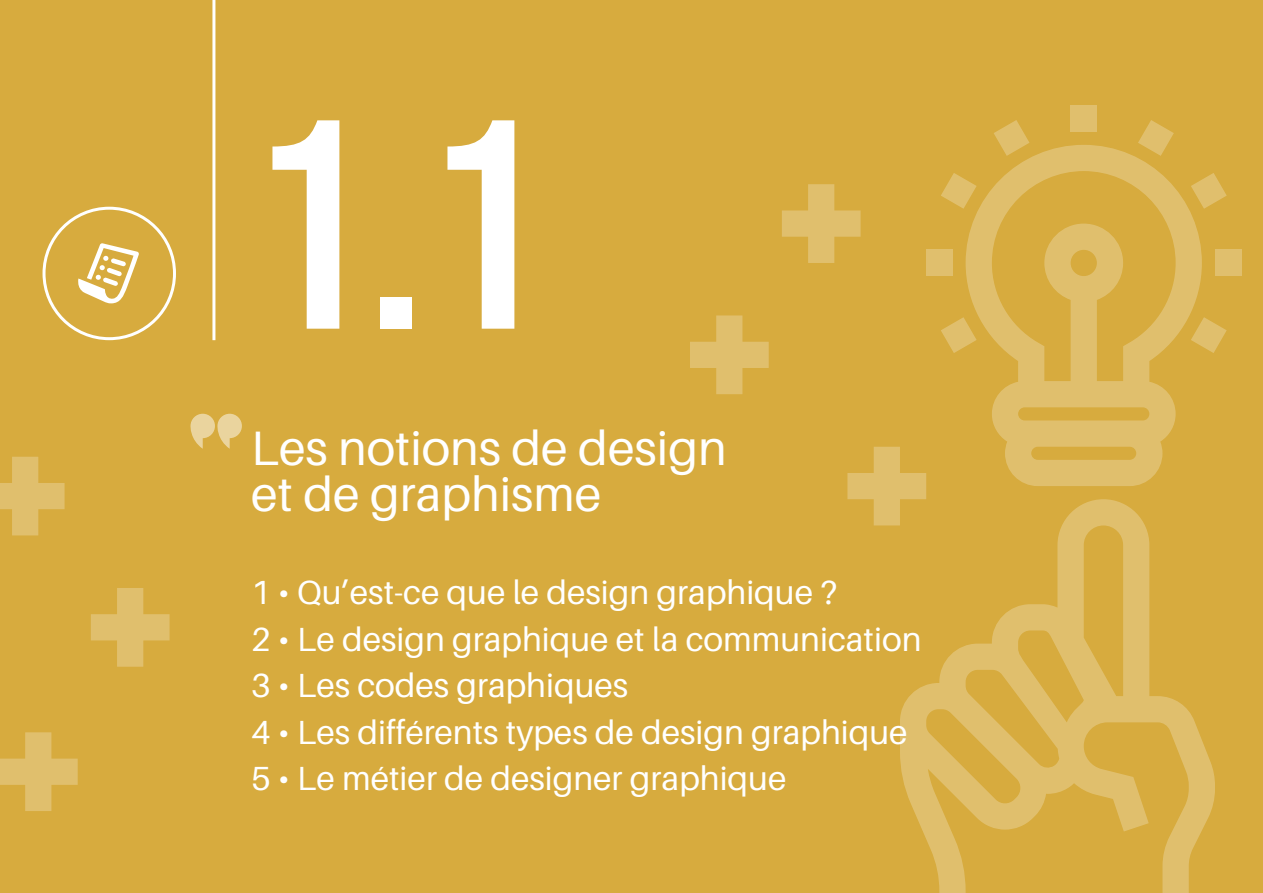
<style>
.page{position:relative;width:1263px;height:893px;background:#d7ab3e}
.page>*{position:absolute;margin:0;border:0;box-sizing:border-box;transform-origin:0 0}
.t1{font:297.6px "Bebas Neue";color:#fff}
.t2{font:48.3px/46.5px "Aileron";color:#fff}
.t3{font:33.45px/46.5px "Aileron";color:#fff}
</style>
<div class="page">
<svg style="left:965px;top:145px;width:237px;height:341px"></svg>
<svg style="left:900px;top:499px;width:315px;height:394px"></svg>
<div style="left:1070px;top:105px;width:27px;height:27px;background:#e0bf6d"></div>
<svg style="left:994px;top:120px;width:35px;height:36px"></svg>
<svg style="left:941px;top:173px;width:36px;height:36px"></svg>
<div style="left:926px;top:250px;width:26px;height:26px;background:#e0bf6d"></div>
<svg style="left:941px;top:317px;width:36px;height:36px"></svg>
<svg style="left:1191px;top:317px;width:36px;height:36px"></svg>
<div style="left:1215px;top:250px;width:26px;height:26px;background:#e0bf6d"></div>
<svg style="left:1191px;top:173px;width:36px;height:36px"></svg>
<svg style="left:1138px;top:120px;width:36px;height:36px"></svg>
<svg style="left:690px;top:315px;width:79px;height:79px"></svg>
<svg style="left:782px;top:184px;width:78px;height:79px"></svg>
<svg style="left:847px;top:447px;width:79px;height:78px"></svg>
<svg style="left:91px;top:588px;width:79px;height:79px"></svg>
<svg style="left:0;top:457px;width:65px;height:78px"></svg>
<svg style="left:0;top:732px;width:78px;height:79px"></svg>
<svg style="left:190px;top:414px;width:52px;height:35px"></svg>
<hr style="left:212px;top:0;width:3px;height:340px;background:#fff">
<div style="left:43px;top:207px;width:133px;height:133px;border:3px solid #fff;border-radius:50%"></div>
<svg style="left:78px;top:243px;width:61px;height:61px"></svg>
<h1 class="t1" style="left:249px;top:57px;width:296px">1.1</h1>
<h2 class="t2" style="left:251px;top:425px;width:477px">Les notions de design et de graphisme</h2>
<p class="t3" style="left:251px;top:570px;width:672px">1 • Qu’est-ce que le design graphique ?<br>2 • Le design graphique et la communication 3 • Les codes graphiques<br>4 • Les différents types de design graphique 5 • Le métier de designer graphique</p>
</div>
